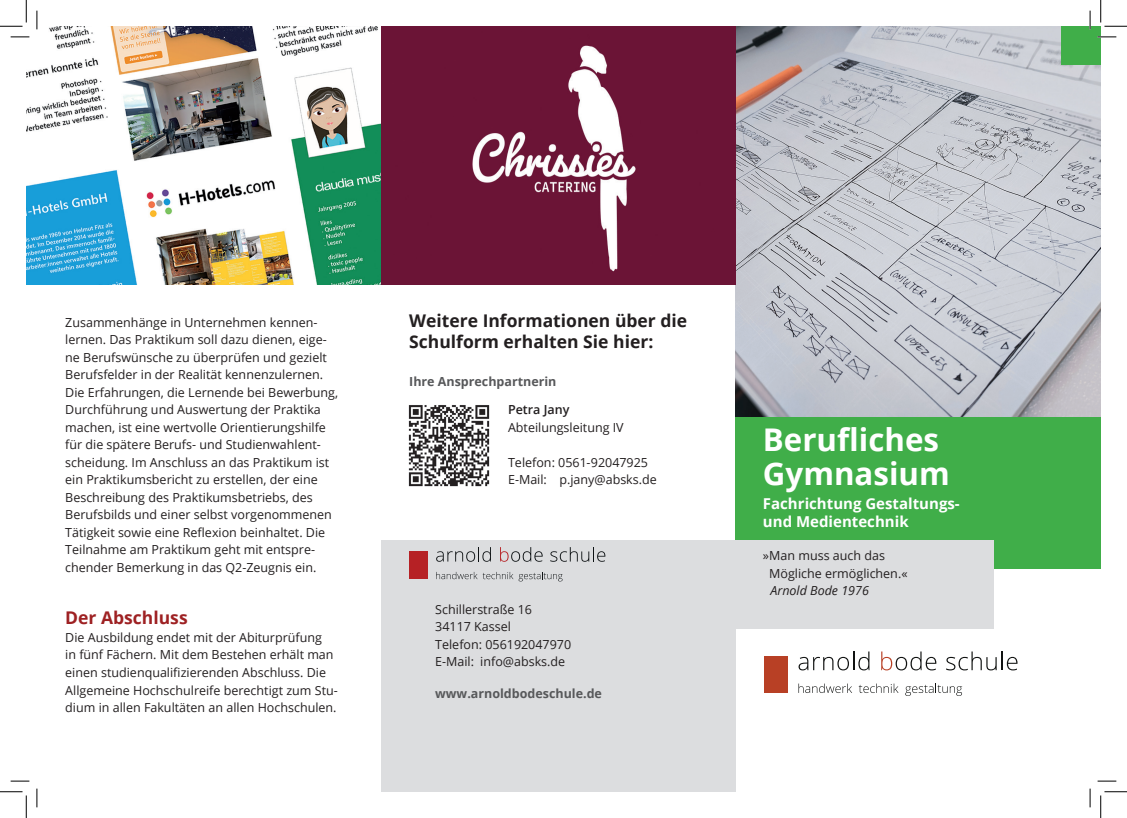
<style>
.page{position:relative;width:1127px;height:818px;background:#fff}
.page>*{position:absolute;margin:0;border:0;box-sizing:border-box;transform-origin:0 0}
.t1{font:700 31.25px/33.8px "Open Sans";color:#fff}
.t2{font:700 17.5px/21px "Open Sans";color:#231f20}
.t3{font:700 17.5px "Open Sans";color:#9e2123}
.t4{font:700 15px/18px "Open Sans";color:#fff}
.t5{font:12.5px/17.5px "Open Sans";color:#231f20}
.t6{font:700 12.5px "Open Sans";color:#57585a}
.t7{font:italic 12.5px "Open Sans";color:#231f20}
.t8{font:600 12.5px "Open Sans";color:#231f20}
</style>
<div class="page">
<div style="left:381px;top:540px;width:354px;height:252px;background:#dcdddf"></div>
<div style="left:735px;top:409px;width:365px;height:159px;background:#40ae49"></div>
<div style="left:735px;top:540px;width:259px;height:89px;background:#dcdddf"></div>
<div style="left:763px;top:657px;width:24px;height:36px;background:#b84025"></div>
<svg style="left:798px;top:651px;width:71px;height:19px"></svg>
<svg style="left:881px;top:651px;width:55px;height:19px"></svg>
<svg style="left:946px;top:651px;width:71px;height:19px"></svg>
<svg style="left:798px;top:683px;width:54px;height:10px"></svg>
<svg style="left:858px;top:683px;width:40px;height:10px"></svg>
<svg style="left:905px;top:683px;width:56px;height:13px"></svg>
<div style="left:409px;top:551px;width:19px;height:28px;background:#b62125"></div>
<svg style="left:436px;top:547px;width:55px;height:15px"></svg>
<svg style="left:500px;top:547px;width:42px;height:15px"></svg>
<svg style="left:550px;top:547px;width:55px;height:15px"></svg>
<svg style="left:436px;top:572px;width:126px;height:9px"></svg>
<img style="left:735px;top:26px;width:365px;height:390px">
<img style="left:381px;top:26px;width:354px;height:259px">
<img style="left:26px;top:26px;width:355px;height:259px">
<img style="left:408px;top:405px;width:82px;height:82px">
<div style="left:1061px;top:26px;width:39px;height:39px;background:#40ae49"></div>
<svg style="left:11px;top:36px;width:18px;height:2px"></svg>
<svg style="left:1097px;top:36px;width:18px;height:2px"></svg>
<svg style="left:11px;top:780px;width:18px;height:2px"></svg>
<svg style="left:1097px;top:780px;width:18px;height:2px"></svg>
<svg style="left:36px;top:11px;width:2px;height:18px"></svg>
<svg style="left:36px;top:788px;width:2px;height:19px"></svg>
<svg style="left:1089px;top:11px;width:1px;height:18px"></svg>
<svg style="left:1089px;top:788px;width:1px;height:19px"></svg>
<svg style="left:0;top:0;width:27px;height:27px"></svg>
<svg style="left:0;top:791px;width:27px;height:27px"></svg>
<svg style="left:1100px;top:0;width:26px;height:27px"></svg>
<svg style="left:1100px;top:791px;width:26px;height:27px"></svg>
<p class="t5" style="left:65px;top:313px;width:274px">Zusammenhänge in Unternehmen kennen&shy;lernen. Das Praktikum soll dazu dienen, eige&shy;ne Berufswünsche zu überprüfen und gezielt Berufsfelder in der Realität kennenzulernen.<br>Die Erfahrungen, die Lernende bei Bewerbung, Durchführung und Auswertung der Praktika machen, ist eine wertvolle Orientierungshilfe für die spätere Berufs- und Studienwahlent&shy;scheidung. Im Anschluss an das Praktikum ist ein Praktikumsbericht zu erstellen, der eine Beschreibung des Praktikumsbetriebs, des Berufsbilds und einer selbst vorgenommenen Tätigkeit sowie eine Reflexion beinhaltet. Die Teilnahme am Praktikum geht mit entspre&shy;chender Bemerkung in das Q2-Zeugnis ein.</p>
<h2 class="t3" style="left:65px;top:606px;width:124px">Der Abschluss</h2>
<p class="t5" style="left:65px;top:628px;width:274px">Die Ausbildung endet mit der Abiturprüfung<br>in fünf Fächern. Mit dem Bestehen erhält man einen studienqualifizierenden Abschluss. Die Allgemeine Hochschulreife berechtigt zum Stu&shy;dium in allen Fakultäten an allen Hochschulen.</p>
<h2 class="t2" style="left:409px;top:310px;width:279px">Weitere Informationen über die<br>Schulform erhalten Sie hier:</h2>
<p class="t6" style="left:409px;top:373px;width:149px">Ihre Ansprechpartnerin</p>
<p class="t8" style="left:508px;top:401px;width:63px">Petra Jany</p>
<p class="t5" style="left:508px;top:418px;width:117px">Abteilungsleitung IV</p>
<p class="t5" style="left:508px;top:453px;width:150px">Telefon: 0561-92047925<br>E-Mail: p.jany@absks.de</p>
<p class="t5" style="left:435px;top:600px;width:137px">Schillerstraße 16<br>34117 Kassel<br>Telefon: 056192047970<br>E-Mail: info@absks.de</p>
<p class="t6" style="left:435px;top:684px;width:168px">www.arnoldbodeschule.de</p>
<h1 class="t1" style="left:762px;top:422px;width:188px">Berufliches<br>Gymnasium</h1>
<p class="t4" style="left:762px;top:494px;width:198px">Fachrichtung Gestaltungs&shy;und Medientechnik</p>
<p class="t5" style="left:769px;top:547px;width:140px;text-indent:-6px">»Man muss auch das<br>Mögliche ermöglichen.«</p>
<p class="t7" style="left:770px;top:582px;width:100px">Arnold Bode 1976</p>
</div>
